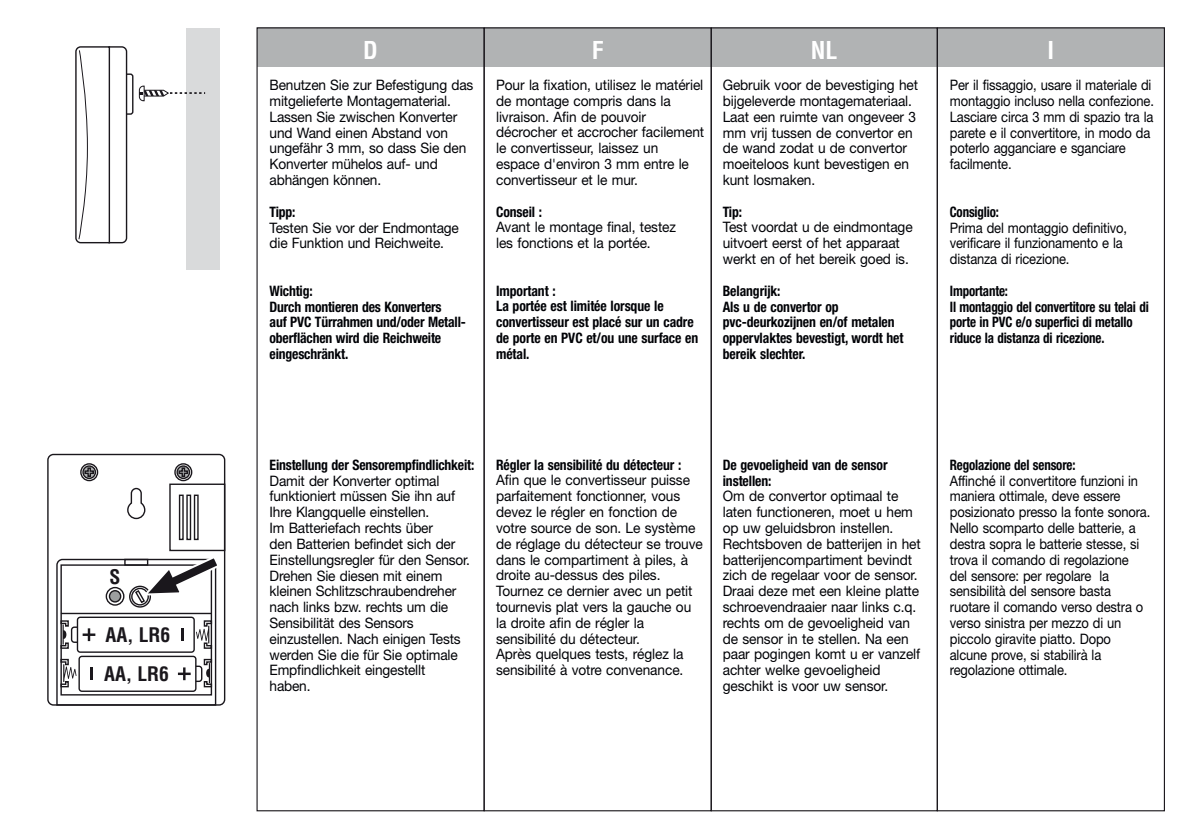
<style>
.page{position:relative;width:1191px;height:840px;background:#fff}
.page>*{position:absolute;margin:0;border:0;box-sizing:border-box;transform-origin:0 0}
.t1{font:700 condensed 24px "Helvetica";color:#fff}
.t2{font:700 condensed 19.6px "Helvetica";color:#1a171c}
.t3{font:14.4px/15.8px "Helvetica Neue";letter-spacing:-.01em;color:#000206;scale:.95 1}
.t4{font:14.4px/15.8px "Helvetica Neue";letter-spacing:-.01em;color:#000206;scale:.9 1}
.t5{font:700 condensed 14.4px/15.8px "Helvetica Neue";letter-spacing:-.01em;color:#000206;scale:.95 1}
.t6{font:700 condensed 14.4px/15.8px "Helvetica Neue";letter-spacing:-.01em;color:#000206;scale:.9 1}
</style>
<div class="page">
<div style="left:257px;top:28px;width:907px;height:39px;background:#b1b3b4"></div>
<div style="left:936px;top:27px;width:229px;height:783px;border:1px solid #1a171c"></div>
<div style="left:186px;top:28px;width:34px;height:241px;background:#d9dadb"></div>
<svg style="left:75px;top:46px;width:130px;height:198px"></svg>
<div style="left:80px;top:463px;width:18px;height:18px;border:1px solid #1a171c;border-radius:50%"></div>
<div style="left:82px;top:465px;width:14px;height:14px;border:1px solid #1a171c;border-radius:50%"></div>
<svg style="left:84px;top:466px;width:11px;height:11px"></svg>
<div style="left:174px;top:463px;width:18px;height:18px;border:1px solid #1a171c;border-radius:50%"></div>
<div style="left:176px;top:465px;width:14px;height:14px;border:1px solid #1a171c;border-radius:50%"></div>
<svg style="left:178px;top:466px;width:11px;height:11px"></svg>
<svg style="left:127px;top:487px;width:19px;height:32px"></svg>
<div style="left:47px;top:453px;width:178px;height:252px;border:1px solid #1a171c;border-radius:6px"></div>
<div style="left:169px;top:483px;width:56px;height:68px;border:1px solid #1a171c"></div>
<div style="left:179px;top:494px;width:5px;height:46px;border:1px solid #1a171c"></div>
<div style="left:186px;top:494px;width:5px;height:46px;border:1px solid #1a171c"></div>
<div style="left:194px;top:494px;width:5px;height:46px;border:1px solid #1a171c"></div>
<svg style="left:56px;top:558px;width:165px;height:148px"></svg>
<h2 class="t2" style="left:109px;top:564px;width:12px">S</h2>
<h2 class="t2" style="left:105px;top:622px;width:66px">AA, LR6</h2>
<h2 class="t2" style="left:104px;top:661px;width:66px">AA, LR6</h2>
<h1 class="t1" style="left:363px;top:35px;width:16px">D</h1>
<h1 class="t1" style="left:591px;top:35px;width:13px">F</h1>
<h1 class="t1" style="left:811px;top:35px;width:28px">NL</h1>
<h1 class="t1" style="left:1047px;top:35px;width:8px">I</h1>
<p class="t3" style="left:270px;top:77px;width:216px">Benutzen Sie zur Befestigung das mitgelieferte Montagematerial.<br>Lassen Sie zwischen Konverter und Wand einen Abstand von ungefähr 3 mm, so dass Sie den<br>Konverter mühelos auf- und abhängen können.</p>
<p class="t5" style="left:270px;top:203px;width:29px">Tipp:</p>
<p class="t3" style="left:270px;top:219px;width:201px">Testen Sie vor der Endmontage die Funktion und Reichweite.</p>
<p class="t5" style="left:270px;top:282px;width:208px">Wichtig:<br>Durch montieren des Konverters<br>auf PVC Türrahmen und/oder Metall&shy;oberflächen wird die Reichweite eingeschränkt.</p>
<p class="t3" style="left:496px;top:77px;width:221px">Pour la fixation, utilisez le matériel de montage compris dans la livraison. Afin de pouvoir décrocher et accrocher facilement le convertisseur, laissez un espace d'environ 3 mm entre le convertisseur et le mur.</p>
<p class="t5" style="left:496px;top:203px;width:50px">Conseil :</p>
<p class="t3" style="left:496px;top:219px;width:191px">Avant le montage final, testez les fonctions et la portée.</p>
<p class="t5" style="left:496px;top:282px;width:214px">Important :<br>La portée est limitée lorsque le convertisseur est placé sur un cadre de porte en PVC et/ou une surface en métal.</p>
<p class="t3" style="left:722px;top:77px;width:207px">Gebruik voor de bevestiging het bijgeleverde montagemateriaal.<br>Laat een ruimte van ongeveer 3 mm vrij tussen de convertor en de wand zodat u de convertor moeiteloos kunt bevestigen en kunt losmaken.</p>
<p class="t5" style="left:722px;top:203px;width:22px">Tip:</p>
<p class="t3" style="left:722px;top:219px;width:201px">Test voordat u de eindmontage uitvoert eerst of het apparaat werkt en of het bereik goed is.</p>
<p class="t5" style="left:722px;top:282px;width:192px">Belangrijk:<br>Als u de convertor op pvc-deurkozijnen en/of metalen oppervlaktes bevestigt, wordt het bereik slechter.</p>
<p class="t4" style="left:950px;top:77px;width:228px">Per il fissaggio, usare il materiale di montaggio incluso nella confezione.<br>Lasciare circa 3 mm di spazio tra la parete e il convertitore, in modo da poterlo agganciare e sganciare facilmente.</p>
<p class="t6" style="left:950px;top:203px;width:56px">Consiglio:</p>
<p class="t4" style="left:950px;top:219px;width:198px">Prima del montaggio definitivo, verificare il funzionamento e la distanza di ricezione.</p>
<p class="t6" style="left:950px;top:282px;width:223px">Importante:<br>Il montaggio del convertitore su telai di porte in PVC e/o superfici di metallo riduce la distanza di ricezione.</p>
<p class="t5" style="left:270px;top:456px;width:217px">Einstellung der Sensorempfindlichkeit:</p>
<p class="t3" style="left:270px;top:472px;width:212px">Damit der Konverter optimal funktioniert müssen Sie ihn auf<br>Ihre Klangquelle einstellen.<br>Im Batteriefach rechts über<br>den Batterien befindet sich der<br>Einstellungsregler für den Sensor.<br>Drehen Sie diesen mit einem kleinen Schlitzschraubendreher nach links bzw. rechts um die<br>Sensibilität des Sensors einzustellen. Nach einigen Tests werden Sie die für Sie optimale<br>Empfindlichkeit eingestellt<br>haben.</p>
<p class="t5" style="left:496px;top:456px;width:196px">Régler la sensibilité du détecteur :</p>
<p class="t3" style="left:496px;top:472px;width:219px">Afin que le convertisseur puisse parfaitement fonctionner, vous devez le régler en fonction de votre source de son. Le système de réglage du détecteur se trouve dans le compartiment à piles, à droite au-dessus des piles.<br>Tournez ce dernier avec un petit tournevis plat vers la gauche ou la droite afin de régler la sensibilité du détecteur.<br>Après quelques tests, réglez la sensibilité à votre convenance.</p>
<p class="t5" style="left:722px;top:456px;width:175px">De gevoeligheid van de sensor instellen:</p>
<p class="t3" style="left:722px;top:488px;width:210px">Om de convertor optimaal te laten functioneren, moet u hem op uw geluidsbron instellen.<br>Rechtsboven de batterijen in het batterijencompartiment bevindt zich de regelaar voor de sensor.<br>Draai deze met een kleine platte schroevendraaier naar links c.q. rechts om de gevoeligheid van de sensor in te stellen. Na een paar pogingen komt u er vanzelf achter welke gevoeligheid geschikt is voor uw sensor.</p>
<p class="t6" style="left:950px;top:456px;width:141px">Regolazione del sensore:</p>
<p class="t4" style="left:950px;top:472px;width:224px">Affinché il convertitore funzioni in maniera ottimale, deve essere posizionato presso la fonte sonora.<br>Nello scomparto delle batterie, a destra sopra le batterie stesse, si trova il comando di regolazione<br>del sensore: per regolare la sensibilità del sensore basta ruotare il comando verso destra o verso sinistra per mezzo di un piccolo giravite piatto. Dopo alcune prove, si stabilirà la regolazione ottimale.</p>
</div>
